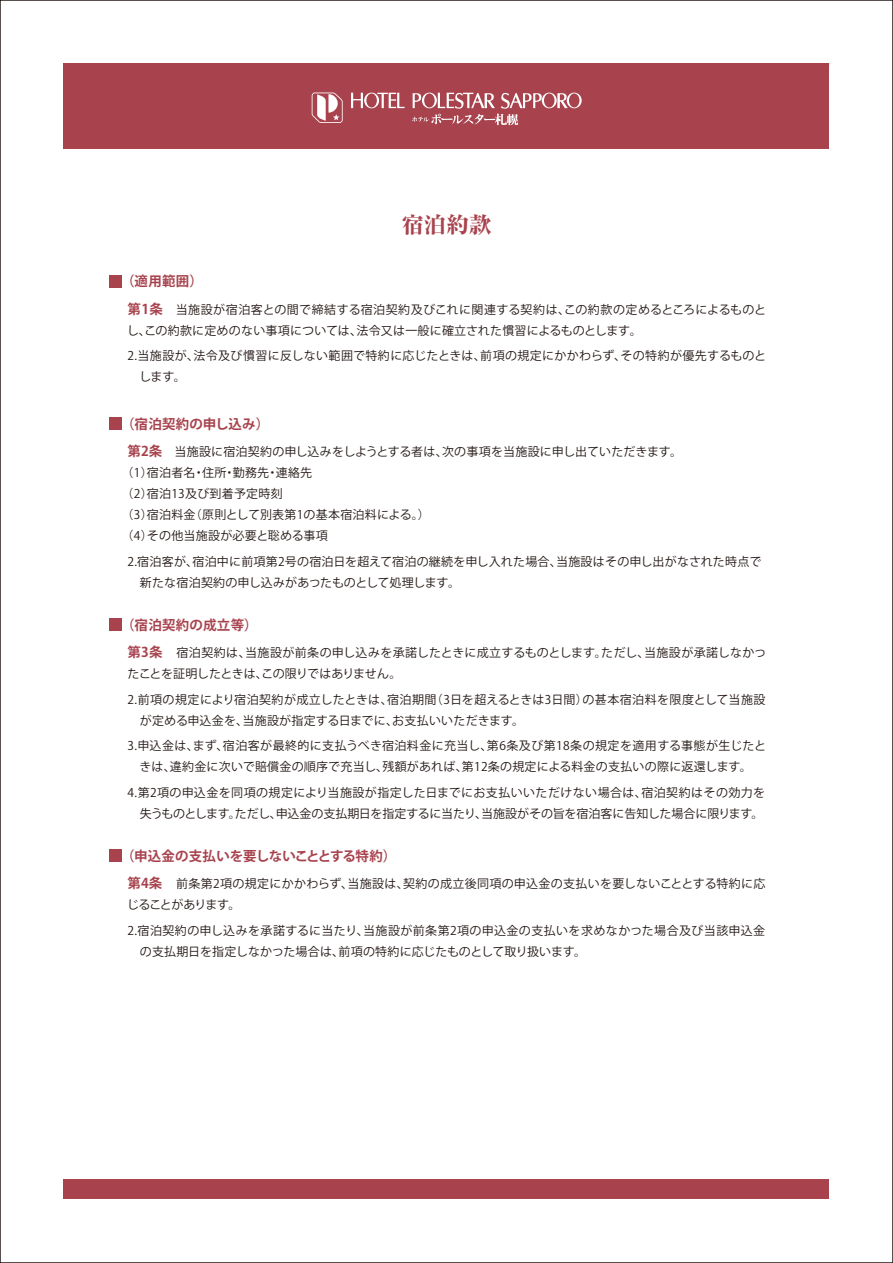
<style>
.page{position:relative;width:893px;height:1263px;background:#fff}
.page>*{position:absolute;margin:0;border:0;box-sizing:border-box;transform-origin:0 0}
.t1{font:800 22.5px "Ryumin Pro";color:#a8434e}
.t2{font:700 13.5px "Koz Go Pr 6 N";letter-spacing:.01em;color:#a8434e}
.t3{font:12px/21px "Koz Go Pr 6 N";letter-spacing:.02em;color:#231815}
.t4{font:12px/21px "Koz Go Pr 6 N";color:#231815;text-align:right}
.s1{font-weight:700;font-size:13.5px;color:#a8434e}
</style>
<div class="page">
<div style="left:64px;top:64px;width:765px;height:85px;background:#a8434e"></div>
<div style="left:64px;top:1180px;width:765px;height:19px;background:#a8434e"></div>
<hr style="left:64px;top:63px;width:765px;height:2px;background:#a8434e">
<svg style="left:312px;top:93px;width:31px;height:30px"></svg>
<svg style="left:351px;top:93px;width:54px;height:15px"></svg>
<svg style="left:412px;top:92px;width:170px;height:33px"></svg>
<div style="left:109px;top:275px;width:13px;height:13px;background:#a8434e"></div>
<div style="left:109px;top:417px;width:13px;height:13px;background:#a8434e"></div>
<div style="left:109px;top:618px;width:13px;height:13px;background:#a8434e"></div>
<div style="left:109px;top:849px;width:13px;height:13px;background:#a8434e"></div>
<p class="t2" style="left:121px;top:274px;width:83px">（適用範囲）</p>
<h1 class="t1" style="left:401px;top:207px;width:91px">宿泊約款</h1>
<p class="t3" style="left:127px;top:299px;width:641px"><span class="s1">第1条</span>　当施設が宿泊客との間で締結する宿泊契約及びこれに関連する契約は、この約款の定めるところによるものとし、この約款に定めのない事項については、法令又は一般に確立された慣習によるものとします。</p>
<p class="t3" style="left:128px;top:346px;width:640px">2.当施設が、法令及び慣習に反しない範囲で特約に応じたときは、前項の規定にかかわらず、その特約が優先するものと　します。</p>
<p class="t2" style="left:121px;top:416px;width:150px">（宿泊契約の申し込み）</p>
<p class="t3" style="left:122px;top:441px;width:562px;text-indent:6px"><span class="s1">第2条</span>　当施設に宿泊契約の申し込みをしようとする者は、次の事項を当施設に申し出ていただきます。（1）宿泊者名・住所・勤務先・連絡先<br>（2）宿泊13及び到着予定時刻<br>（3）宿泊料金（原則として別表第1の基本宿泊料による。）<br>（4）その他当施設が必要と聡める事項</p>
<p class="t3" style="left:128px;top:551px;width:635px">2.宿泊客が、宿泊中に前項第2号の宿泊日を超えて宿泊の継続を申し入れた場合、当施設はその申し出がなされた時点で　新たな宿泊契約の申し込みがあったものとして処理します。</p>
<p class="t2" style="left:121px;top:617px;width:138px">（宿泊契約の成立等）</p>
<p class="t3" style="left:128px;top:642px;width:640px"><span class="s1">第3条</span> 宿泊契約は、当施設が前条の申し込みを承諾したときに成立するものとします。ただし、当施設が承諾しなかったことを証明したときは、この限りではありません。</p>
<p class="t3" style="left:128px;top:689px;width:639px">2.前項の規定により宿泊契約が成立したときは、宿泊期間（3日を超えるときは3日間）の甚本宿泊料を限度として当施設　が定める申込金を、当施設が指定する日までに、お支払いいただきます。</p>
<p class="t3" style="left:128px;top:735px;width:640px">3.申込金は、まず、宿泊客が最終的に支払うべき宿泊料金に充当し、第6条及び第18条の規定を適用する事態が生じたと　きは、違約金に次いで賠償金の順序で充当し、残額があれば、第12条の規定による料金の支払いの際に返還します。</p>
<p class="t4" style="left:128px;top:782px;width:639px">4.第2項の申込金を同項の規定により当施設が指定した日までにお支払いいただけない場合は、宿泊契約はその効力を失うものとします。ただし、申込金の支払期日を指定するに当たり、当施設がその旨を宿泊客に告知した場合に限ります。</p>
<p class="t2" style="left:121px;top:848px;width:277px">（申込金の支払いを要しないこととする特約）</p>
<p class="t3" style="left:127px;top:873px;width:640px"><span class="s1">第4条</span> 前条第2項の規定にかかわらず、当施設は、契約の成立後同項の申込金の支払いを要しないこととする特約に応じることがあります。</p>
<p class="t3" style="left:128px;top:920px;width:639px">2.宿泊契約の申し込みを承諾するに当たり、当施設が前条第2項の申込金の支払いを求めなかった場合及び当該申込金　の支払期日を指定しなかった場合は、前項の特約に応じたものとして取り扱います。</p>
</div>
